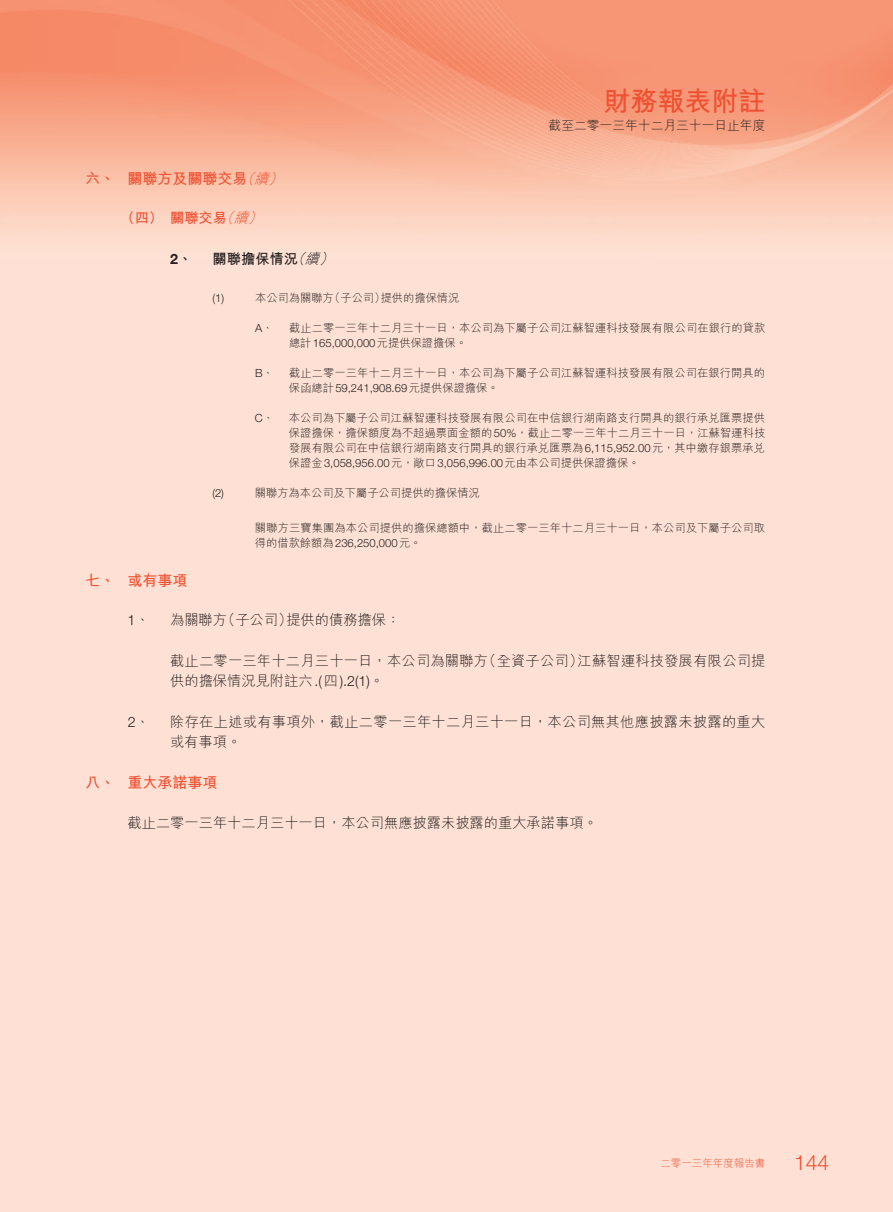
<style>
.page{position:relative;width:893px;height:1212px;background:#fff}
.page>*{position:absolute;margin:0;border:0;box-sizing:border-box;transform-origin:0 0}
.t1{font:700 27px "M Hei HK";color:#ef5032}
.t2{font:300 21px "Helvetica Neue LT Std";color:#ef5032}
.t3{font:700 15px "M Hei HK";color:#ef5032}
.t4{font:300 14.25px/20.2px "M Hei HK";letter-spacing:.015em;color:#231f20}
.t5{font:700 14.25px "M Hei HK";color:#231f20}
.t6{font:700 14.25px "M Hei HK";color:#ef5032}
.t7{font:italic 300 14.25px "M Hei HK";color:#ef5032}
.t8{font:italic 300 14.25px "M Hei HK";color:#231f20}
.t9{font:300 12.75px "M Hei HK";color:#231f20}
.t10{font:300 11.25px/15px "M Hei HK";letter-spacing:.01em;color:#231f20}
.t11{font:300 11.25px "Helvetica Neue LT Std";color:#231f20}
.t12{font:300 10.5px "M Hei HK";color:#ef5032}
.s1{font-weight:300;font-style:italic;font-size:14.25px}
.s2{font-family:"Helvetica Neue LT Std"}
.s3{font-family:"M Hei HK"}
</style>
<div class="page">
<img style="left:1px;top:0;width:892px;height:1212px">
<img style="left:0;top:0;width:1px;height:1212px">
<h3 class="t3" style="left:85px;top:167px;width:31px">六、</h3>
<h3 class="t3" style="left:85px;top:569px;width:31px">七、</h3>
<h3 class="t3" style="left:85px;top:772px;width:31px">八、</h3>
<h1 class="t1" style="left:603px;top:81px;width:163px">財務報表附註</h1>
<h3 class="t3" style="left:128px;top:167px;width:147px">關聯方及關聯交易<span class="s1">續</span></h3>
<p class="t7" style="left:240px;top:168px;width:21px">（</p>
<p class="t7" style="left:268px;top:168px;width:21px">(</p>
<p class="t6" style="left:120px;top:208px;width:44px">（四）</p>
<p class="t7" style="left:234px;top:208px;width:21px">續</p>
<p class="t7" style="left:220px;top:208px;width:21px">（</p>
<p class="t7" style="left:248px;top:208px;width:21px">(</p>
<p class="t6" style="left:170px;top:208px;width:59px">關聯交易</p>
<p class="t5" style="left:170px;top:248px;width:24px">、<span class="s2">2</span></p>
<p class="t8" style="left:305px;top:249px;width:21px">續</p>
<p class="t8" style="left:291px;top:249px;width:21px">（</p>
<p class="t8" style="left:319px;top:249px;width:21px">(</p>
<p class="t5" style="left:213px;top:248px;width:87px">關聯擔保情況</p>
<p class="t11" style="left:213px;top:291px;width:13px">)1(</p>
<p class="t10" style="left:329px;top:290px;width:58px">（子公司）</p>
<p class="t10" style="left:381px;top:290px;width:80px">提供的擔保情況</p>
<p class="t10" style="left:255px;top:290px;width:80px">本公司為關聯方</p>
<p class="t9" style="left:549px;top:117px;width:218px">截至二零一三年十二月三十一日止年度</p>
<p class="t11" style="left:212px;top:486px;width:13px">)2(</p>
<h3 class="t3" style="left:128px;top:569px;width:61px">或有事項</h3>
<p class="t11" style="left:255px;top:321px;width:20px">A<span class="s3">、</span></p>
<p class="t11" style="left:255px;top:366px;width:20px">B<span class="s3">、</span></p>
<p class="t11" style="left:255px;top:411px;width:21px">C<span class="s3">、</span></p>
<p class="t10" style="left:289px;top:320px;width:478px">截止二零一三年十二月三十一日，本公司為下屬子公司江蘇智運科技發展有限公司在銀行的貸款</p>
<p class="t11" style="left:289px;top:336px;width:179px"><span class="s3">總計</span>165,000,000<span class="s3">元提供保證擔保。</span></p>
<p class="t10" style="left:289px;top:365px;width:478px">截止二零一三年十二月三十一日，本公司為下屬子公司江蘇智運科技發展有限公司在銀行開具的</p>
<p class="t11" style="left:289px;top:381px;width:211px"><span class="s3">保函總計</span>59,241,908.69<span class="s3">元提供保證擔保。</span></p>
<p class="t10" style="left:289px;top:410px;width:478px">本公司為下屬子公司江蘇智運科技發展有限公司在中信銀行湖南路支行開具的銀行承兌匯票提供</p>
<p class="t10" style="left:289px;top:425px;width:478px">保證擔保，擔保額度為不超過票面金額的<span class="s2">50%</span>，截止二零一三年十二月三十一日，江蘇智運科技發展有限公司在中信銀行湖南路支行開具的銀行承兌匯票為<span class="s2">6,115,952.00</span>元，其中繳存銀票承兌</p>
<p class="t11" style="left:289px;top:456px;width:352px"><span class="s3">保證金</span>3,058,956.00<span class="s3">元，敞口</span>3,056,996.00<span class="s3">元由本公司提供保證擔保。</span></p>
<p class="t10" style="left:255px;top:485px;width:226px">關聯方為本公司及下屬子公司提供的擔保情況</p>
<p class="t10" style="left:255px;top:520px;width:512px">關聯方三寶集團為本公司提供的擔保總額中，截止二零一三年十二月三十一日，本公司及下屬子公司取</p>
<p class="t11" style="left:255px;top:536px;width:168px"><span class="s3">得的借款餘額為</span>236,250,000<span class="s3">元。</span></p>
<p class="t4" style="left:128px;top:609px;width:24px">、<span class="s2">1</span></p>
<p class="t4" style="left:128px;top:711px;width:24px">、<span class="s2">2</span></p>
<p class="t4" style="left:221px;top:609px;width:73px">（子公司）</p>
<p class="t4" style="left:286px;top:609px;width:115px">提供的債務擔保：</p>
<p class="t4" style="left:170px;top:609px;width:59px">為關聯方</p>
<p class="t4" style="left:482px;top:650px;width:103px">（全資子公司）</p>
<p class="t4" style="left:170px;top:650px;width:320px">截止二零一三年十二月三十一日，本公司為關聯方供的擔保情況見附註六 四<span class="s2">( . . 2(</span> 。<span class="s2">(1)</span></p>
<p class="t4" style="left:170px;top:711px;width:597px">除存在上述或有事項外，截止二零一三年十二月三十一日，本公司無其他應披露未披露的重大</p>
<p class="t4" style="left:578px;top:650px;width:189px">江蘇智運科技發展有限公司提</p>
<p class="t4" style="left:170px;top:731px;width:73px">或有事項。</p>
<h3 class="t3" style="left:128px;top:772px;width:92px">重大承諾事項</h3>
<p class="t4" style="left:128px;top:812px;width:472px">截止二零一三年十二月三十一日，本公司無應披露未披露的重大承諾事項。</p>
<p class="t12" style="left:660px;top:1155px;width:106px">二零一三年年度報告書</p>
<h2 class="t2" style="left:794px;top:1150px;width:37px">144</h2>
</div>
